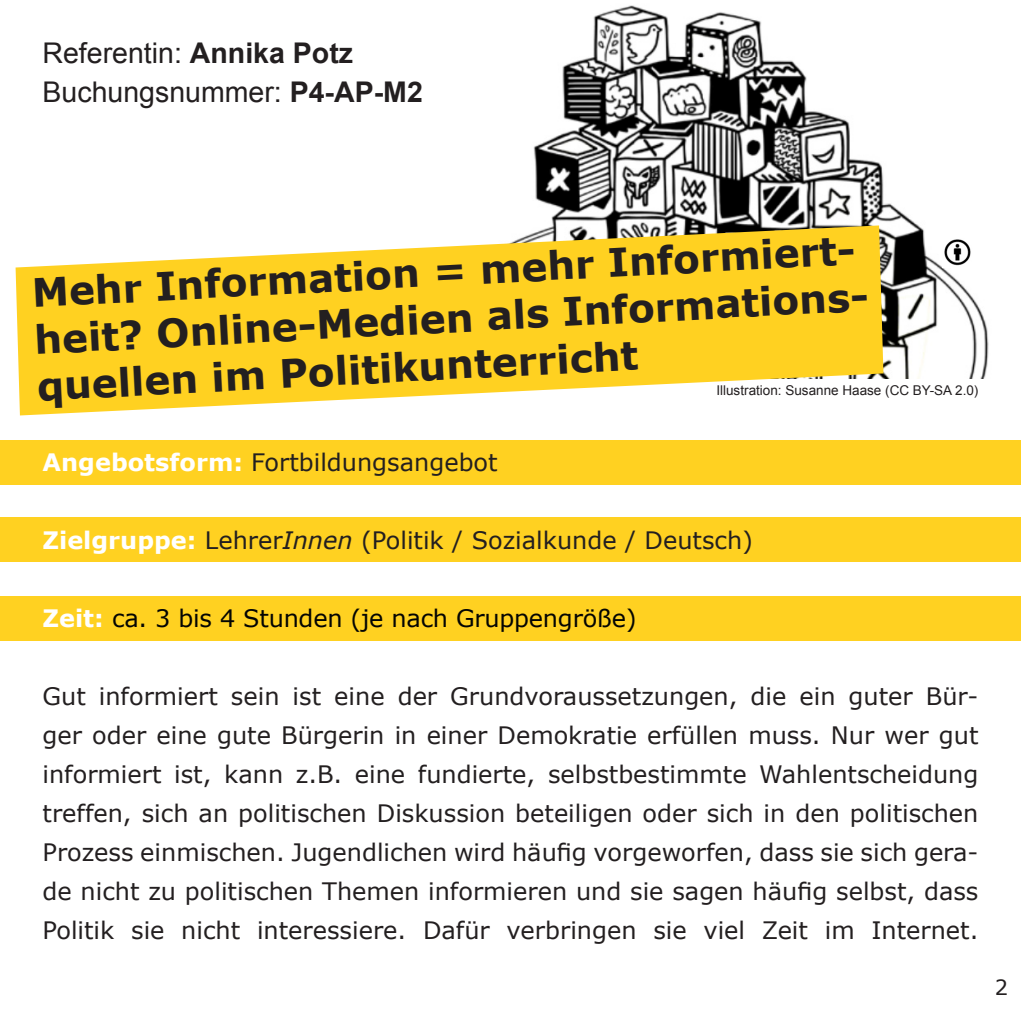
<style>
.page{position:relative;width:1021px;height:1021px;background:#fff}
.page>*{position:absolute;margin:0;border:0;box-sizing:border-box;transform-origin:0 0}
.t1{font:700 39px/46.8px "Verdana";color:#231f20}
.t2{font:28.5px "Arial";color:#231f20}
.t3{font:24px/39px "Verdana";color:#231f20;text-align:justify}
.t4{font:24px "Verdana";letter-spacing:-.01em;color:#040503}
.t5{font:21px "Verdana";color:#231f20}
.t6{font:13.5px "Arial";color:#231f20}
.s1{font-weight:700}
.s2{font-weight:700;color:#fff}
.s3{font-style:italic}
</style>
<div class="page">
<img style="left:533px;top:5px;width:456px;height:373px">
<div style="left:0;top:440px;width:1020px;height:45px;background:#ffd121"></div>
<div style="left:0;top:516px;width:1020px;height:45px;background:#ffd121"></div>
<div style="left:0;top:595px;width:1020px;height:45px;background:#ffd121"></div>
<svg style="left:16px;top:225px;width:867px;height:190px;fill:#ffd121"></svg>
<img style="left:942px;top:238px;width:30px;height:29px">
<p class="t2" style="left:43px;top:35px;width:312px">Referentin: <span class="s1">Annika Potz</span></p>
<p class="t2" style="left:43px;top:74px;width:382px">Buchungsnummer: <span class="s1">P4-AP-M2</span></p>
<p class="t1" style="left:31px;top:269px;width:837px;rotate:-3deg">Mehr Information = mehr Informiert&shy;heit? Online-Medien als Informations&shy;quellen im Politikunterricht</p>
<p class="t6" style="left:716px;top:381px;width:263px">Illustration: Susanne Haase (CC BY-SA 2.0)</p>
<p class="t3" style="left:43px;top:442px;width:456px"><span class="s2">Angebotsform:</span> Fortbildungsangebot</p>
<p class="t3" style="left:43px;top:520px;width:712px"><span class="s2">Zielgruppe:</span> Lehrer<span class="s3">Innen</span> (Politik / Sozialkunde / Deutsch)</p>
<p class="t4" style="left:43px;top:602px;width:595px"><span class="s2">Zeit:</span> ca. 3 bis 4 Stunden (je nach Gruppengröße)</p>
<p class="t3" style="left:43px;top:676px;width:937px">Gut informiert sein ist eine der Grundvoraussetzungen, die ein guter Bür&shy;ger oder eine gute Bürgerin in einer Demokratie erfüllen muss. Nur wer gut informiert ist, kann z.B. eine fundierte, selbstbestimmte Wahlentscheidung</p>
<p class="t3" style="left:43px;top:793px;width:937px">treffen, sich an politischen Diskussion beteiligen oder sich in den politischen Prozess einmischen. Jugendlichen wird häufig vorgeworfen, dass sie sich gera&shy;de nicht zu politischen Themen informieren und sie sagen häufig selbst, dass</p>
<p class="t3" style="left:43px;top:910px;width:937px">Politik sie nicht interessiere. Dafür verbringen sie viel Zeit im Internet.</p>
<p class="t5" style="left:994px;top:972px;width:15px">2</p>
</div>
